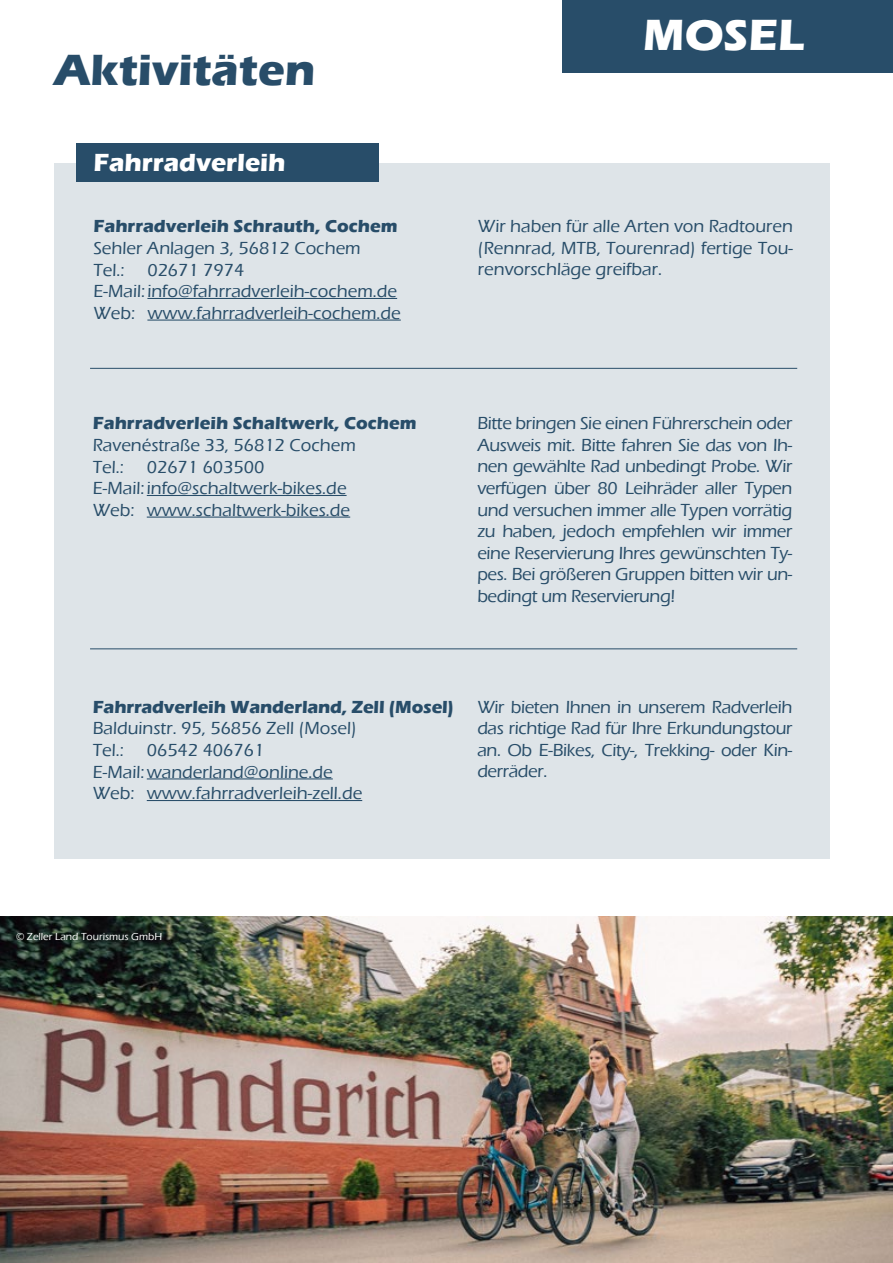
<style>
.page{position:relative;width:893px;height:1263px;background:#fff}
.page>*{position:absolute;margin:0;border:0;box-sizing:border-box;transform-origin:0 0}
.t1{font:700 45px "Eras ITC";color:#284d69}
.t2{font:700 45px "Eras ITC";color:#fff}
.t3{font:700 25.5px "Eras ITC";color:#fff}
.t4{font:500 18px/21.6px "Eras ITC";color:#284d69}
.t5{font:700 18px "Eras ITC";color:#284d69}
.t6{font:500 10.5px "Eras ITC";color:#fff}
</style>
<div class="page">
<div style="left:563px;top:0;width:330px;height:72px;background:#284d69"></div>
<div style="left:54px;top:163px;width:775px;height:696px;background:#dee4e8"></div>
<div style="left:76px;top:144px;width:303px;height:38px;background:#284d69"></div>
<hr style="left:147px;top:298px;width:250px;height:1px;background:#284d69">
<hr style="left:147px;top:320px;width:254px;height:1px;background:#284d69">
<hr style="left:147px;top:495px;width:200px;height:1px;background:#284d69">
<hr style="left:147px;top:517px;width:203px;height:1px;background:#284d69">
<hr style="left:147px;top:778px;width:186px;height:1px;background:#284d69">
<hr style="left:147px;top:800px;width:215px;height:1px;background:#284d69">
<hr style="left:90px;top:368px;width:707px;height:1px;background:#284d69">
<hr style="left:90px;top:648px;width:707px;height:1px;background:#284d69">
<img style="left:0;top:916px;width:893px;height:347px">
<h1 class="t1" style="left:54px;top:44px;width:263px">Aktivitäten</h1>
<h2 class="t3" style="left:93px;top:148px;width:194px">Fahrradverleih</h2>
<p class="t5" style="left:93px;top:216px;width:306px">Fahrradverleih Schrauth, Cochem</p>
<p class="t4" style="left:93px;top:237px;width:269px">Sehler Anlagen 3, 56812 Cochem<br>Tel.:</p>
<p class="t4" style="left:93px;top:259px;width:309px;text-indent:54px">02671 7974<br>E-Mail: info@fahrradverleih-cochem.de<br>Web: www.fahrradverleih-cochem.de</p>
<h1 class="t2" style="left:643px;top:9px;width:163px">MOSEL</h1>
<p class="t4" style="left:478px;top:215px;width:317px;text-align:justify">Wir haben für alle Arten von Radtouren (Rennrad, MTB, Tourenrad) fertige Tou&shy;renvorschläge greifbar.</p>
<p class="t5" style="left:93px;top:413px;width:325px">Fahrradverleih Schaltwerk, Cochem</p>
<p class="t4" style="left:93px;top:434px;width:264px">Ravenéstraße 33, 56812 Cochem<br>Tel.:</p>
<p class="t4" style="left:93px;top:456px;width:259px;text-indent:54px">02671 603500<br>E-Mail: info@schaltwerk-bikes.de<br>Web: www.schaltwerk-bikes.de</p>
<p class="t4" style="left:477px;top:412px;width:317px;text-align:justify">Bitte bringen Sie einen Führerschein oder Ausweis mit. Bitte fahren Sie das von Ih&shy;nen gewählte Rad unbedingt Probe. Wir verfügen über 80 Leihräder aller Typen und versuchen immer alle Typen vorrätig zu haben, jedoch empfehlen wir immer eine Reservierung Ihres gewünschten Ty&shy;pes. Bei größeren Gruppen bitten wir un&shy;bedingt um Reservierung!</p>
<p class="t5" style="left:93px;top:696px;width:363px">Fahrradverleih Wanderland, Zell (Mosel)</p>
<p class="t4" style="left:93px;top:718px;width:266px">Balduinstr. 95, 56856 Zell (Mosel)<br>Tel.:</p>
<p class="t4" style="left:93px;top:739px;width:271px;text-indent:54px">06542 406761<br>E-Mail:wanderland@online.de<br>Web: www.fahrradverleih-zell.de</p>
<p class="t4" style="left:477px;top:696px;width:317px;text-align:justify">Wir bieten Ihnen in unserem Radverleih das richtige Rad für Ihre Erkundungstour an. Ob E-Bikes, City-, Trekking- oder Kin&shy;derräder.</p>
<p class="t6" style="left:16px;top:931px;width:148px">© Zeller Land Tourismus GmbH</p>
</div>
